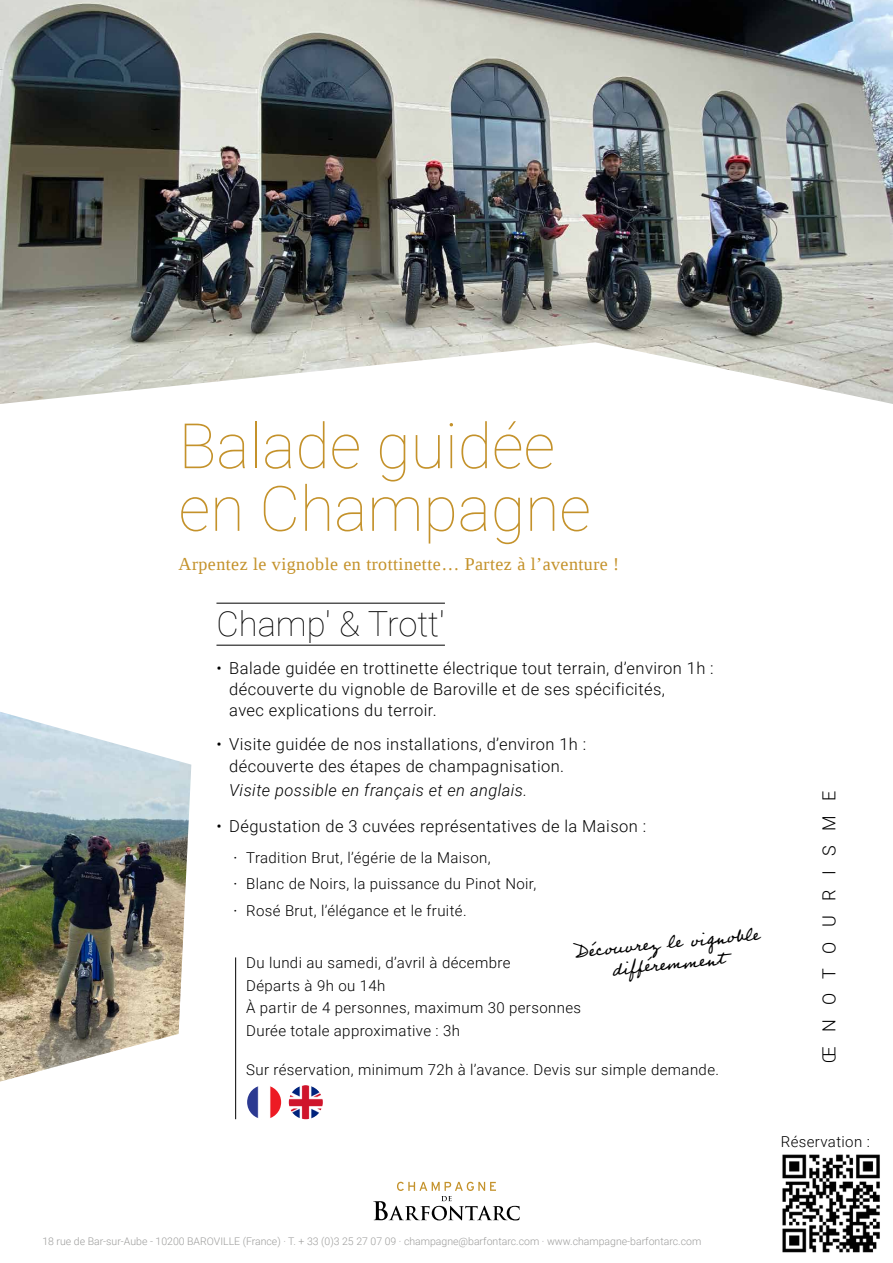
<style>
.page{position:relative;width:893px;height:1263px;background:#fff}
.page>*{position:absolute;margin:0;border:0;box-sizing:border-box;transform-origin:0 0}
.t1{font:100 62.7px/62.7px "Roboto";color:#c4922b}
.t2{font:100 34.5px "Roboto";color:#000}
.t3{font:22.5px/20.9px "Professor";color:#000;text-align:center}
.t4{font:18px "Liberation Serif";letter-spacing:.025em;color:#c4922b}
.t5{font:300 18px "Roboto";letter-spacing:.8em;color:#000}
.t6{font:300 16.5px/21px "Roboto";letter-spacing:.025em;color:#000}
.t7{font:italic 300 16.5px "Roboto";letter-spacing:.025em;color:#000}
.t8{font:300 15px/22.5px "Roboto";letter-spacing:.025em;color:#000}
.t9{font:300 10.5px "Roboto";color:#9d9d9c}
.s1{font-weight:400}
</style>
<div class="page">
<svg style="left:373px;top:1182px;width:147px;height:38px"></svg>
<hr style="left:216px;top:645px;width:229px;height:1px;background:#000">
<hr style="left:216px;top:603px;width:229px;height:1px;background:#000">
<img style="left:289px;top:1085px;width:34px;height:34px;border-radius:17px">
<img style="left:247px;top:1085px;width:34px;height:34px;border-radius:17px">
<hr style="left:235px;top:957px;width:1px;height:162px;background:#000">
<img style="left:0;top:0;width:893px;height:404px">
<img style="left:0;top:712px;width:191px;height:369px">
<img style="left:782px;top:1154px;width:98px;height:99px">
<h1 class="t1" style="left:179px;top:412px;width:414px">Balade guidée en Champagne</h1>
<p class="t4" style="left:179px;top:552px;width:442px">Arpentez le vignoble en trottinette… Partez à l’aventure !</p>
<h2 class="t2" style="left:216px;top:600px;width:230px">Champ' &amp; Trott'</h2>
<p class="t6" style="left:229px;top:657px;width:486px;text-indent:-13px">• Balade guidée en trottinette électrique tout terrain, d’environ 1h : découverte du vignoble de Baroville et de ses spécificités,<br>avec explications du terroir.</p>
<p class="t6" style="left:216px;top:732px;width:371px;line-height:22.5px;text-align:center">• Visite guidée de nos installations, d’environ 1h : découverte des étapes de champagnisation.</p>
<p class="t7" style="left:229px;top:779px;width:300px">Visite possible en français et en anglais.</p>
<p class="t6" style="left:216px;top:815px;width:431px">• Dégustation de 3 cuvées représentatives de la Maison :</p>
<p class="t8" style="left:233px;top:843px;width:304px;line-height:26.5px"><span class="s1">·</span> Tradition Brut, l’égérie de la Maison,<br><span class="s1">·</span> Blanc de Noirs, la puissance du Pinot Noir, <span class="s1">·</span> Rosé Brut, l’élégance et le fruité.</p>
<p class="t8" style="left:246px;top:951px;width:336px">Du lundi au samedi, d’avril à décembre<br>Départs à 9h ou 14h<br>À partir de 4 personnes, maximum 30 personnes Durée totale approximative : 3h</p>
<p class="t8" style="left:246px;top:1058px;width:474px">Sur réservation, minimum 72h à l’avance. Devis sur simple demande.</p>
<h3 class="t3" style="left:574px;top:940px;width:186px;rotate:-6deg">Décou vrez le vi gnob le différemment</h3>
<p class="t5" style="left:817px;top:1063px;width:274px;rotate:-90deg">ŒNOTOURISME</p>
<p class="t8" style="left:781px;top:1130px;width:91px">Réservation :</p>
<p class="t9" style="left:42px;top:1233px;width:660px">18 rue de Bar-sur-Aube - 10200 BAROVILLE (France) · T. + 33 (0)3 25 27 07 09 · champagne@barfontarc.com · www.champagne-barfontarc.com</p>
</div>
